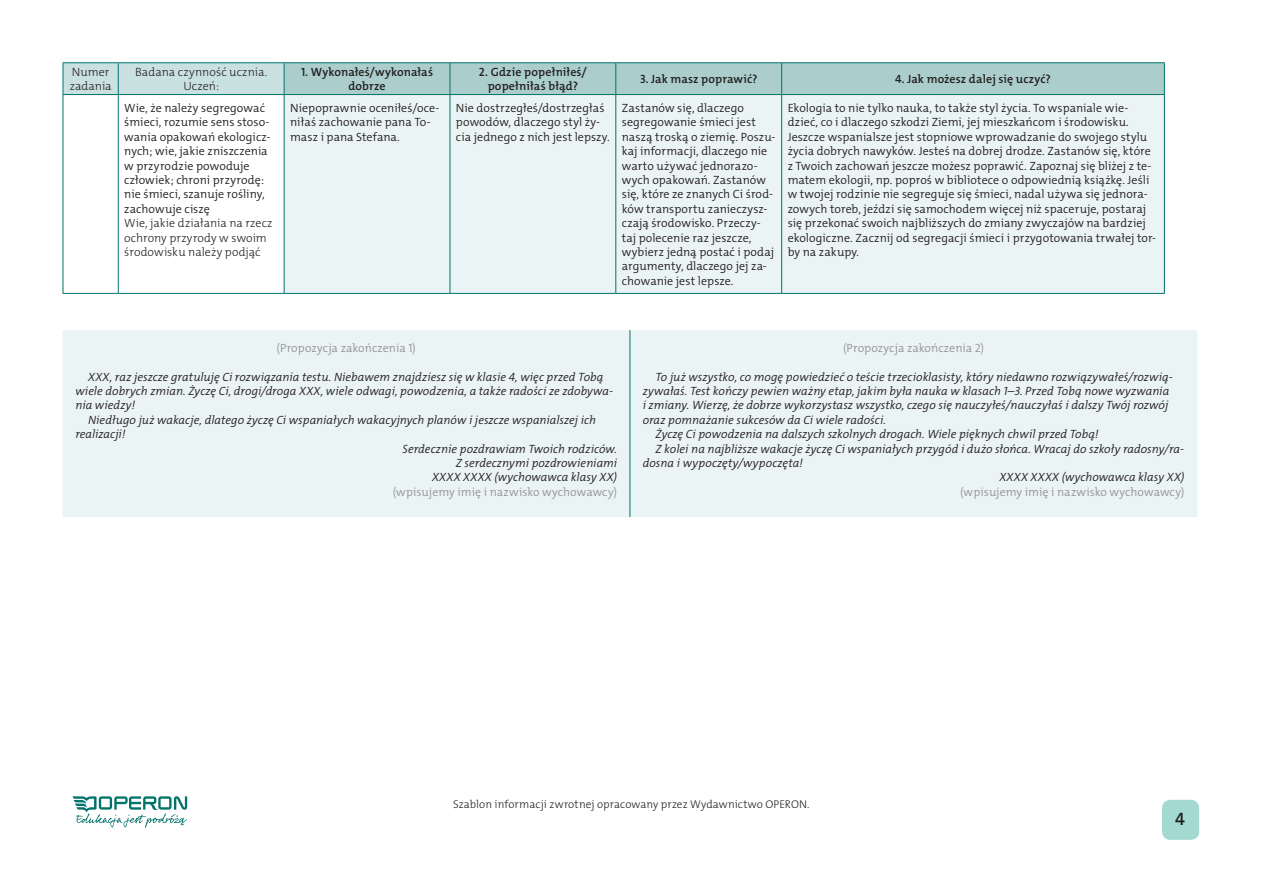
<style>
.page{position:relative;width:1263px;height:893px;background:#fff}
.page>*{position:absolute;margin:0;border:0;box-sizing:border-box;transform-origin:0 0}
.t1{font:600 18px "The Mix Os F";color:#231f20}
.Tabela_body{font:300 12px/14.4px "The Mix Os F";letter-spacing:.005em;color:#231f20}
.Tabela_body-2{font:italic 300 12px/14.4px "The Mix Os F";letter-spacing:.005em;color:#231f20}
.Tabela_body-3{font:300 12px "The Mix Os F";color:#939598}
.Tabela_naglowek{font:600 12px/14.4px "The Mix Os F";letter-spacing:.01em;color:#231f20;text-align:center}
.Tabela_body-4{font:300 12px/14.4px "The Mix Os F";letter-spacing:.005em;color:#231f20}
.Tabela_naglowek-2{font:300 12px/14.4px "The Mix Os F";letter-spacing:.005em;color:#231f20}
.t2{font:300 11.25px "The Mix Os F";letter-spacing:.005em;color:#231f20}
</style>
<div class="page">
<div style="left:1162px;top:800px;width:37px;height:40px;background:#a4d9d2;border-radius:9px"></div>
<svg style="left:73px;top:796px;width:114px;height:31px"></svg>
<svg style="left:64px;top:63px;width:1100px;height:31px"></svg>
<div style="left:285px;top:95px;width:879px;height:198px;background:#ebf4f4"></div>
<hr style="left:118px;top:63px;width:1px;height:31px;background:#00736a">
<hr style="left:284px;top:63px;width:1px;height:31px;background:#00736a">
<hr style="left:450px;top:63px;width:1px;height:31px;background:#00736a">
<hr style="left:615px;top:63px;width:1px;height:31px;background:#00736a">
<hr style="left:781px;top:63px;width:1px;height:31px;background:#00736a">
<hr style="left:63px;top:95px;width:1px;height:198px;background:#00736a">
<hr style="left:1164px;top:95px;width:1px;height:198px;background:#00736a">
<hr style="left:63px;top:293px;width:55px;height:1px;background:#00736a">
<hr style="left:118px;top:293px;width:166px;height:1px;background:#00736a">
<hr style="left:284px;top:293px;width:166px;height:1px;background:#00736a">
<hr style="left:450px;top:293px;width:166px;height:1px;background:#00736a">
<hr style="left:616px;top:293px;width:166px;height:1px;background:#00736a">
<hr style="left:782px;top:293px;width:383px;height:1px;background:#00736a">
<hr style="left:118px;top:95px;width:1px;height:198px;background:#00736a">
<hr style="left:284px;top:95px;width:1px;height:198px;background:#00736a">
<hr style="left:450px;top:95px;width:1px;height:198px;background:#00736a">
<hr style="left:615px;top:95px;width:1px;height:198px;background:#00736a">
<hr style="left:781px;top:95px;width:1px;height:198px;background:#00736a">
<hr style="left:63px;top:62px;width:55px;height:1px;background:#00736a">
<hr style="left:63px;top:63px;width:1px;height:31px;background:#00736a">
<hr style="left:118px;top:62px;width:166px;height:1px;background:#00736a">
<hr style="left:284px;top:62px;width:166px;height:1px;background:#00736a">
<hr style="left:450px;top:62px;width:166px;height:1px;background:#00736a">
<hr style="left:616px;top:62px;width:166px;height:1px;background:#00736a">
<hr style="left:782px;top:62px;width:383px;height:1px;background:#00736a">
<hr style="left:1164px;top:63px;width:1px;height:31px;background:#00736a">
<hr style="left:63px;top:94px;width:55px;height:1px;background:#00736a">
<hr style="left:118px;top:94px;width:166px;height:1px;background:#00736a">
<hr style="left:284px;top:94px;width:166px;height:1px;background:#00736a">
<hr style="left:450px;top:94px;width:166px;height:1px;background:#00736a">
<hr style="left:616px;top:94px;width:166px;height:1px;background:#00736a">
<hr style="left:782px;top:94px;width:383px;height:1px;background:#00736a">
<div style="left:63px;top:330px;width:1134px;height:187px;background:#ebf4f4"></div>
<hr style="left:630px;top:330px;width:1px;height:187px;background:#00736a">
<p class="Tabela_naglowek-2" style="left:70px;top:65px;width:43px">Numer zadania</p>
<p class="Tabela_naglowek-2" style="left:135px;top:65px;width:134px;text-align:center">Badana czynność ucznia.<br>Uczeń:</p>
<p class="Tabela_naglowek" style="left:301px;top:65px;width:134px">1. Wykonałeś/wykonałaś dobrze</p>
<p class="Tabela_naglowek" style="left:479px;top:65px;width:109px">2. Gdzie popełniłeś/ popełniłaś błąd?</p>
<p class="Tabela_naglowek" style="left:640px;top:72px;width:119px">3. Jak masz poprawić?</p>
<p class="Tabela_naglowek" style="left:895px;top:72px;width:157px">4. Jak możesz dalej się uczyć?</p>
<p class="Tabela_body" style="left:124px;top:101px;width:148px">Wie, że należy segregować śmieci, rozumie sens stoso&shy;wania opakowań ekologicz&shy;nych; wie, jakie zniszczenia w przyrodzie powoduje człowiek; chroni przyrodę: nie śmieci, szanuje rośliny, zachowuje ciszę</p>
<p class="Tabela_body-4" style="left:124px;top:216px;width:150px">Wie, jakie działania na rzecz ochrony przyrody w swoim środowisku należy podjąć</p>
<p class="Tabela_body" style="left:290px;top:101px;width:151px">Niepoprawnie oceniłeś/oce&shy;niłaś zachowanie pana To&shy;masz i pana Stefana.</p>
<p class="Tabela_body" style="left:456px;top:101px;width:155px">Nie dostrzegłeś/dostrzegłaś powodów, dlaczego styl ży&shy;cia jednego z nich jest lepszy.</p>
<p class="Tabela_body" style="left:622px;top:101px;width:155px">Zastanów się, dlaczego segregowanie śmieci jest naszą troską o ziemię. Poszu&shy;kaj informacji, dlaczego nie warto używać jednorazo&shy;wych opakowań. Zastanów się, które ze znanych Ci środ&shy;ków transportu zanieczysz&shy;czają środowisko. Przeczy&shy;taj polecenie raz jeszcze, wybierz jedną postać i podaj argumenty, dlaczego jej za&shy;chowanie jest lepsze.</p>
<p class="Tabela_body" style="left:788px;top:101px;width:370px">Ekologia to nie tylko nauka, to także styl życia. To wspaniale wie&shy;dzieć, co i dlaczego szkodzi Ziemi, jej mieszkańcom i środowisku.<br>Jeszcze wspanialsze jest stopniowe wprowadzanie do swojego stylu życia dobrych nawyków. Jesteś na dobrej drodze. Zastanów się, które z Twoich zachowań jeszcze możesz poprawić. Zapoznaj się bliżej z te&shy;matem ekologii, np. poproś w bibliotece o odpowiednią książkę. Jeśli w twojej rodzinie nie segreguje się śmieci, nadal używa się jednora&shy;zowych toreb, jeździ się samochodem więcej niż spaceruje, postaraj się przekonać swoich najbliższych do zmiany zwyczajów na bardziej ekologiczne. Zacznij od segregacji śmieci i przygotowania trwałej tor&shy;by na zakupy.</p>
<p class="Tabela_body-3" style="left:277px;top:340px;width:141px">(Propozycja zakończenia 1)</p>
<p class="Tabela_body-2" style="left:75px;top:369px;width:539px;text-indent:13px">XXX, raz jeszcze gratuluję Ci rozwiązania testu. Niebawem znajdziesz się w klasie 4, więc przed Tobą wiele dobrych zmian. Życzę Ci, drogi/droga XXX, wiele odwagi, powodzenia, a także radości ze zdobywa&shy;nia wiedzy!</p>
<p class="Tabela_body-2" style="left:75px;top:413px;width:522px;text-indent:13px">Niedługo już wakacje, dlatego życzę Ci wspaniałych wakacyjnych planów i jeszcze wspanialszej ich realizacji!</p>
<p class="Tabela_body-2" style="left:403px;top:441px;width:216px">Serdecznie pozdrawiam Twoich rodziców.</p>
<p class="Tabela_body-2" style="left:456px;top:456px;width:163px">Z serdecznymi pozdrowieniami</p>
<p class="Tabela_body-2" style="left:432px;top:470px;width:187px">XXXX XXXX (wychowawca klasy XX)</p>
<p class="Tabela_body-3" style="left:393px;top:484px;width:226px">(wpisujemy imię i nazwisko wychowawcy)</p>
<p class="Tabela_body-3" style="left:843px;top:340px;width:143px">(Propozycja zakończenia 2)</p>
<p class="Tabela_body-2" style="left:643px;top:369px;width:531px;text-indent:13px">To już wszystko, co mogę powiedzieć o teście trzecioklasisty, który niedawno rozwiązywałeś/rozwią&shy;zywałaś. Test kończy pewien ważny etap, jakim była nauka w klasach 1–3. Przed Tobą nowe wyzwania i zmiany. Wierzę, że dobrze wykorzystasz wszystko, czego się nauczyłeś/nauczyłaś i dalszy Twój rozwój oraz pomnażanie sukcesów da Ci wiele radości.</p>
<p class="Tabela_body-2" style="left:655px;top:427px;width:445px">Życzę Ci powodzenia na dalszych szkolnych drogach. Wiele pięknych chwil przed Tobą!</p>
<p class="Tabela_body-2" style="left:643px;top:441px;width:543px;text-indent:13px">Z kolei na najbliższe wakacje życzę Ci wspaniałych przygód i dużo słońca. Wracaj do szkoły radosny/ra&shy;dosna i wypoczęty/wypoczęta!</p>
<p class="Tabela_body-2" style="left:999px;top:470px;width:187px">XXXX XXXX (wychowawca klasy XX)</p>
<p class="Tabela_body-3" style="left:960px;top:484px;width:226px">(wpisujemy imię i nazwisko wychowawcy)</p>
<p class="t2" style="left:453px;top:797px;width:358px">Szablon informacji zwrotnej opracowany przez Wydawnictwo OPERON.</p>
<h1 class="t1" style="left:1175px;top:807px;width:11px">4</h1>
</div>
